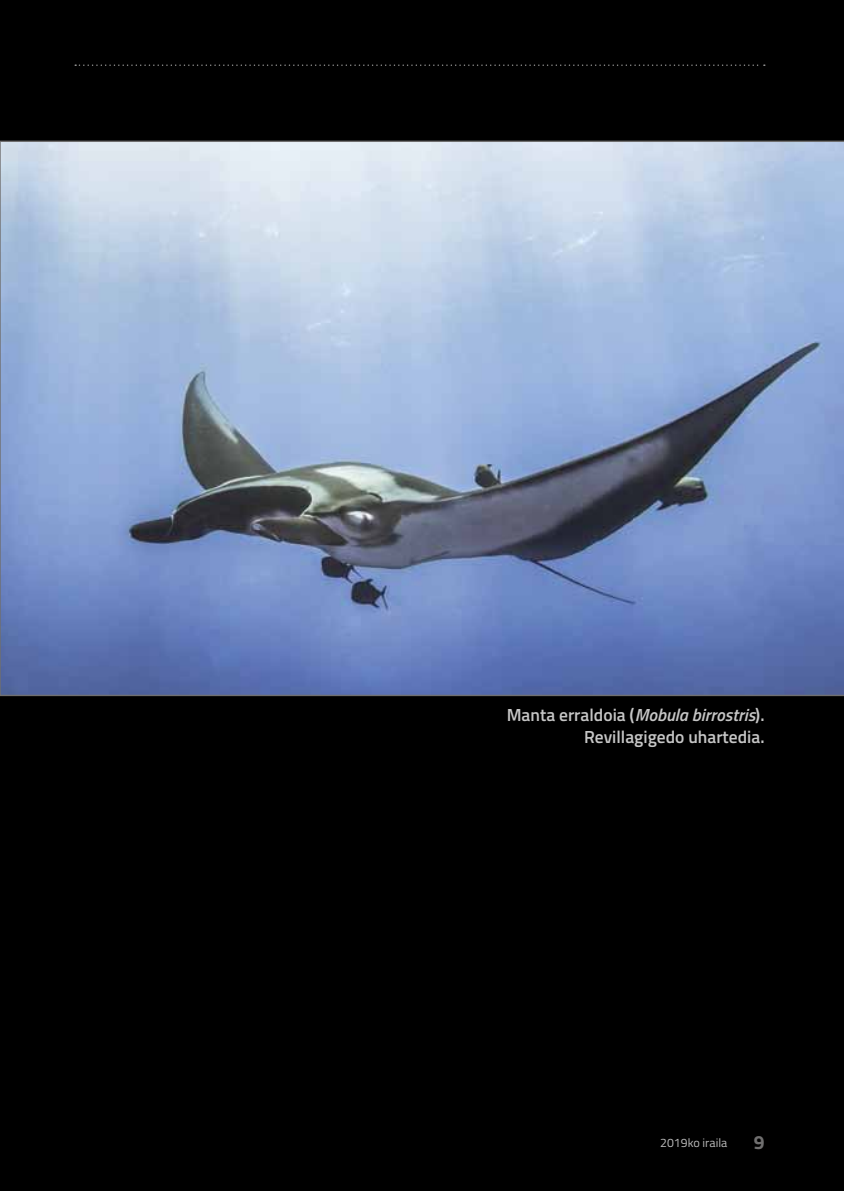
<style>
.page{position:relative;width:844px;height:1191px;background:#fff}
.page>*{position:absolute;margin:0;border:0;box-sizing:border-box;transform-origin:0 0}
.t1{font:700 19.25px "Titillium";color:#706f6f}
.t2{font:600 17.5px/21.9px "Titillium";color:#c6c6c6;text-align:right}
.t3{font:12.25px "Titillium";color:#bcbcbc}
.s1{font-style:italic}
</style>
<div class="page">
<div style="left:0;top:0;width:843px;height:1191px;background:#000"></div>
<svg style="left:75px;top:64px;width:689px;height:2px"></svg>
<svg style="left:0;top:141px;width:843px;height:555px;background:#8fa3c9"></svg>
<p class="t2" style="left:506px;top:703px;width:259px">Manta erraldoia (<span class="s1">Mobula birrostris</span>).<br>Revillagigedo uhartedia.</p>
<p class="t3" style="left:660px;top:1133px;width:69px">2019ko iraila</p>
<p class="t1" style="left:753px;top:1127px;width:12px">9</p>
</div>
